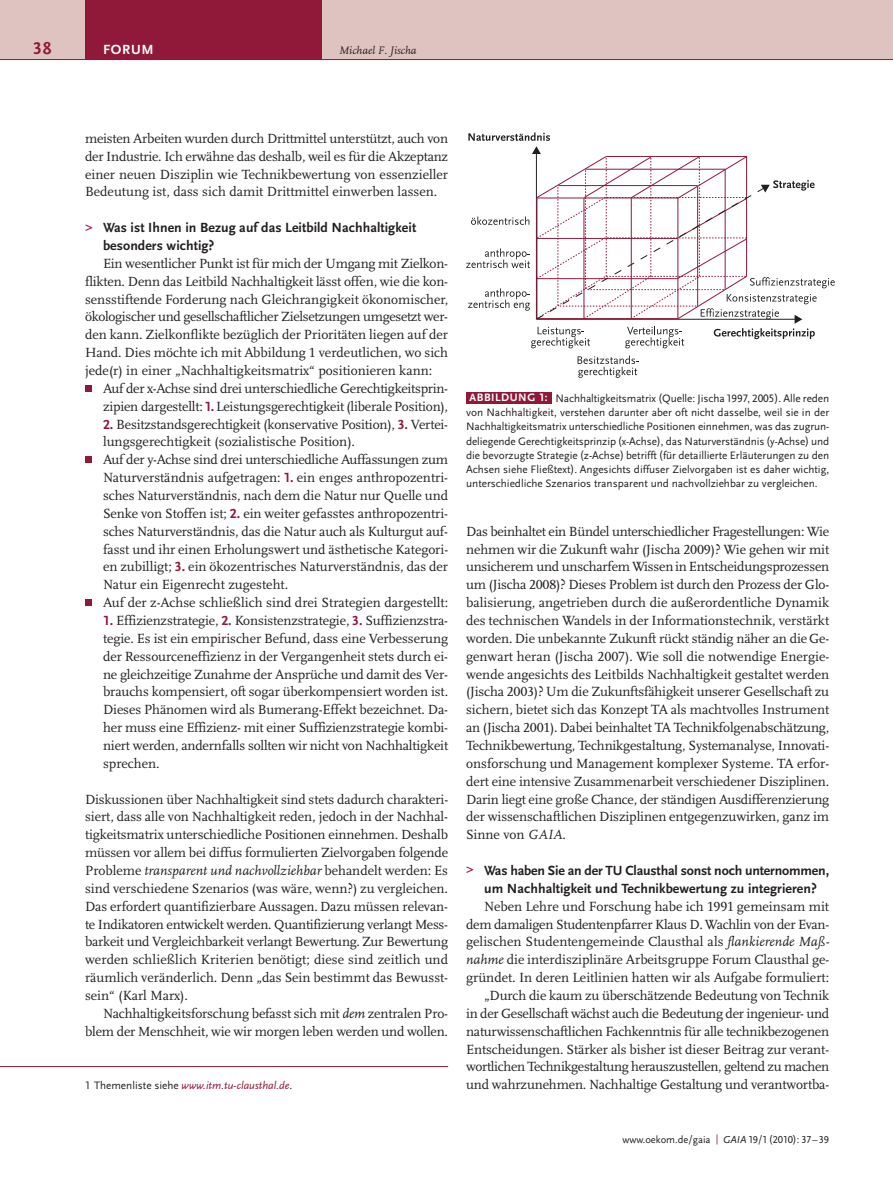
<style>
.page{position:relative;width:893px;height:1191px;background:#fff}
.page>*{position:absolute;margin:0;border:0;box-sizing:border-box;transform-origin:0 0}
.t1{font:700 17.85px "Scala Sans LF";color:#901939}
.t2{font:13.8px/17.9px "Scala LF";letter-spacing:-.005em;color:#231f20;text-align:justify}
.t3{font:700 13.8px/17.9px "Scala Sans LF";letter-spacing:.005em;color:#231f20;text-align:center}
.t4{font:700 13.8px "Scala Sans LF";letter-spacing:.05em;color:#fff}
.t5{font:11.25px/14.2px "Scala Sans LF";color:#231f20;text-align:justify}
.t6{font:italic 11.25px "Scala Sans LF";color:#901939}
.t7{font:italic 11.25px "Scala LF";color:#231f20}
.t8{font:700 11.25px "Scala Sans LF";letter-spacing:.05em;color:#fff}
.t9{font:10.5px "Scala Sans LF";color:#231f20}
.s1{color:#901939}
.s2{font-family:"Scala Sans LF";font-weight:700;color:#901939}
.s3{font-style:italic}
.s4{font-style:normal;color:#231f20}
</style>
<div class="page">
<div style="left:0;top:0;width:893px;height:60px;background:#dfc3c0"></div>
<hr style="left:0;top:59px;width:893px;height:1px;background:#901939">
<div style="left:85px;top:0;width:236px;height:60px;background:#901939"></div>
<svg style="left:85px;top:599px;width:6px;height:6px"></svg>
<div style="left:85px;top:456px;width:6px;height:7px;background:#901939"></div>
<svg style="left:85px;top:385px;width:6px;height:6px"></svg>
<svg style="left:578px;top:355px;width:60px;height:23px"></svg>
<svg style="left:466px;top:132px;width:369px;height:216px"></svg>
<div style="left:466px;top:392px;width:85px;height:11px;background:#901939"></div>
<hr style="left:0;top:1066px;width:448px;height:1px;background:#901939">
<p class="t1" style="left:33px;top:41px;width:20px">38</p>
<p class="t4" style="left:103px;top:44px;width:52px">FORUM</p>
<p class="t7" style="left:339px;top:45px;width:79px">Michael F. Jischa</p>
<p class="t2" style="left:85px;top:131px;width:365px">meisten Arbeiten wurden durch Drittmittel unterstützt, auch von der Industrie. Ich erwähne das deshalb, weil es für die Akzeptanz einer neuen Disziplin wie Technikbewertung von essenzieller Bedeutung ist, dass sich damit Drittmittel einwerben lassen.</p>
<p class="t3" style="left:103px;top:220px;width:315px;text-align:left;text-indent:-18px"><span class="s1">&gt;</span> Was ist Ihnen in Bezug auf das Leitbild Nachhaltigkeit besonders wichtig?</p>
<p class="t2" style="left:85px;top:256px;width:365px;text-indent:18px">Ein wesentlicher Punkt ist für mich der Umgang mit Zielkon&shy;flikten. Denn das Leitbild Nachhaltigkeit lässt offen, wie die kon&shy;sensstiftende Forderung nach Gleichrangigkeit ökonomischer, ökologischer und gesellschaftlicher Zielsetzungen umgesetzt wer&shy;den kann. Zielkonflikte bezüglich der Prioritäten liegen auf der Hand. Dies möchte ich mit Abbildung 1 verdeutlichen, wo sich je de(r) in einer „Nachhaltigkeitsmatrix“ positionieren kann:</p>
<p class="t2" style="left:103px;top:380px;width:347px">Auf der x-Achse sind drei unterschiedliche Gerechtigkeitsprin&shy;zipien dargestellt: <span class="s2">1.</span> Leistungsgerechtigkeit (liberale Position),</p>
<p class="t2" style="left:103px;top:416px;width:347px;text-align:left"><span class="s2">2.</span> Besitzstandsgerechtigkeit (konservative Position), <span class="s2">3.</span> Vertei - lungsgerechtigkeit (sozialistische Position).<br>Auf der y-Achse sind drei unterschiedliche Auffassungen zum Naturverständnis aufgetragen: <span class="s2">1.</span> ein enges anthropozentri&shy;sches Naturverständnis, nach dem die Natur nur Quelle und Senke von Stoffen ist; <span class="s2">2.</span> ein weiter gefasstes anthropozentri - sches Naturverständnis, das die Natur auch als Kulturgut auf&shy;fasst und ihr einen Erholungswert und ästhetische Kategori - en zubilligt; <span class="s2">3.</span> ein ökozentrisches Naturverständnis, das der Natur ein Eigenrecht zugesteht.<br>Auf der z-Achse schließlich sind drei Strategien dargestellt:</p>
<p class="t2" style="left:103px;top:613px;width:347px"><span class="s2">1.</span> Effizienzstrategie, <span class="s2">2.</span> Konsistenzstrategie, <span class="s2">3.</span> Suffizienzstra&shy;tegie. Es ist ein empirischer Befund, dass eine Verbesserung der Ressourceneffizienz in der Vergangenheit stets durch ei - ne gleichzeitige Zunahme der Ansprüche und damit des Ver&shy;brauchs kompensiert, oft sogar überkompensiert worden ist.<br>Dieses Phänomen wird als Bumerang-Effekt bezeichnet. Da&shy;her muss eine Effizienz- mit einer Suffizienzstrategie kombi - niert werden, andernfalls sollten wir nicht von Nachhaltigkeit sprechen.</p>
<p class="t2" style="left:85px;top:791px;width:365px">Diskussionen über Nachhaltigkeit sind stets dadurch charakteri - siert, dass alle von Nachhaltigkeit reden, jedoch in der Nachhal&shy;tigkeitsmatrix unterschiedliche Positionen einnehmen. Deshalb müssen vor allem bei diffus formulierten Zielvorgaben folgende Pro bleme <span class="s3">transparent und nachvollziehbar</span> behandelt werden: Es sind verschiedene Szenarios (was wäre, wenn?) zu vergleichen.<br>Das erfordert quantifizierbare Aussagen. Dazu müssen relevan&shy;te Indikatoren entwickelt werden. Quantifizierung verlangt Mess&shy;barkeit und Vergleichbarkeit verlangt Bewertung. Zur Bewertung werden schließlich Kriterien benötigt; diese sind zeitlich und räumlich veränderlich. Denn „das Sein bestimmt das Bewusst - sein“ (Karl Marx).</p>
<p class="t2" style="left:85px;top:1005px;width:365px;text-align:right">Nachhaltigkeitsforschung befasst sich mit <span class="s3">dem</span> zentralen Pro -<br>b lem der Menschheit, wie wir morgen leben werden und wollen.</p>
<p class="t6" style="left:85px;top:1081px;width:209px"><span class="s4">1 Themenliste siehe</span> www.itm.tu-clausthal.de<span class="s4">.</span></p>
<p class="t5" style="left:466px;top:392px;width:365px;text-indent:89px">Nachhaltigkeitsmatrix (Quelle: Jischa 1997, 2005). Alle reden von Nachhaltigkeit, verstehen darunter aber oft nicht dasselbe, weil sie in der Nachhaltigkeitsmatrix unterschiedliche Positionen einnehmen, was das zugrun&shy;deliegende Gerechtigkeitsprinzip (x-Achse), das Naturverständnis (y-Achse) und die bevorzugte Strategie (z-Achse) betrifft (für detaillierte Erläuterungen zu den Achsen siehe Fließtext). Angesichts diffuser Zielvorgaben ist es daher wichtig, unterschiedliche Szenarios transparent und nachvollziehbar zu vergleichen.</p>
<p class="t8" style="left:470px;top:393px;width:80px">ABBILDUNG 1:</p>
<p class="t2" style="left:466px;top:523px;width:365px">Das beinhaltet ein Bündel unterschiedlicher Fragestellungen: Wie nehmen wir die Zukunft wahr (Jischa 2009)? Wie gehen wir mit unsicherem und unscharfem Wissen in Entscheidungsprozessen um (Jischa 2008)? Dieses Problem ist durch den Prozess der Glo&shy;ba lisierung, angetrieben durch die außerordentliche Dynamik des technischen Wandels in der Informationstechnik, verstärkt worden. Die unbekannte Zukunft rückt ständig näher an die Ge - genwart heran (Jischa 2007). Wie soll die notwendige Energie - wen de angesichts des Leitbilds Nachhaltigkeit gestaltet werden (Jischa 2003)? Um die Zukunftsfähigkeit unserer Gesellschaft zu sichern, bietet sich das Konzept TA als machtvolles Instrument an (Jischa 2001). Dabei beinhaltet TA Technikfolgenabschätzung, Technikbewertung, Technikgestaltung, Systemanalyse, Innovati - onsforschung und Management komplexer Systeme. TA erfor&shy;dert eine intensive Zusammenarbeit verschiedener Diszipli nen.<br>Darin liegt eine große Chance, der ständigen Ausdifferenzierung der wissenschaftlichen Disziplinen entgegenzuwirken, ganz im Sinne von <span class="s3">GAIA</span>.</p>
<p class="t3" style="left:466px;top:862px;width:365px"><span class="s1">&gt;</span> Was haben Sie an der TU Clausthal sonst noch unternommen, um Nachhaltigkeit und Technikbewertung zu integrieren?</p>
<p class="t2" style="left:466px;top:898px;width:365px;text-align:right">Neben Lehre und Forschung habe ich 1991 gemeinsam mit dem damaligen Studentenpfarrer Klaus D. Wachlin von der Evan - gelischen Studentengemeinde Clausthal als <span class="s3">flankierende Maß&shy;nahme</span> die interdisziplinäre Arbeitsgruppe Forum Clausthal ge&shy;gründet. In deren Leitlinien hatten wir als Aufgabe formuliert: „Durch die kaum zu überschätzende Bedeutung von Technik<br>in der Gesellschaft wächst auch die Bedeutung der ingenieur- und naturwissenschaftlichen Fachkenntnis für alle technikbezogenen Entscheidungen. Stärker als bisher ist dieser Beitrag zur verant&shy;wortlichen Technikgestaltung herauszustellen, geltend zu machen und wahrzunehmen. Nachhaltige Gestaltung und verantwortba -</p>
<p class="t9" style="left:622px;top:1135px;width:208px">www.oekom.de/gaia <span class="s1">|</span> <span class="s3">GAIA</span> 19/1 (2010): 37– 39</p>
</div>
